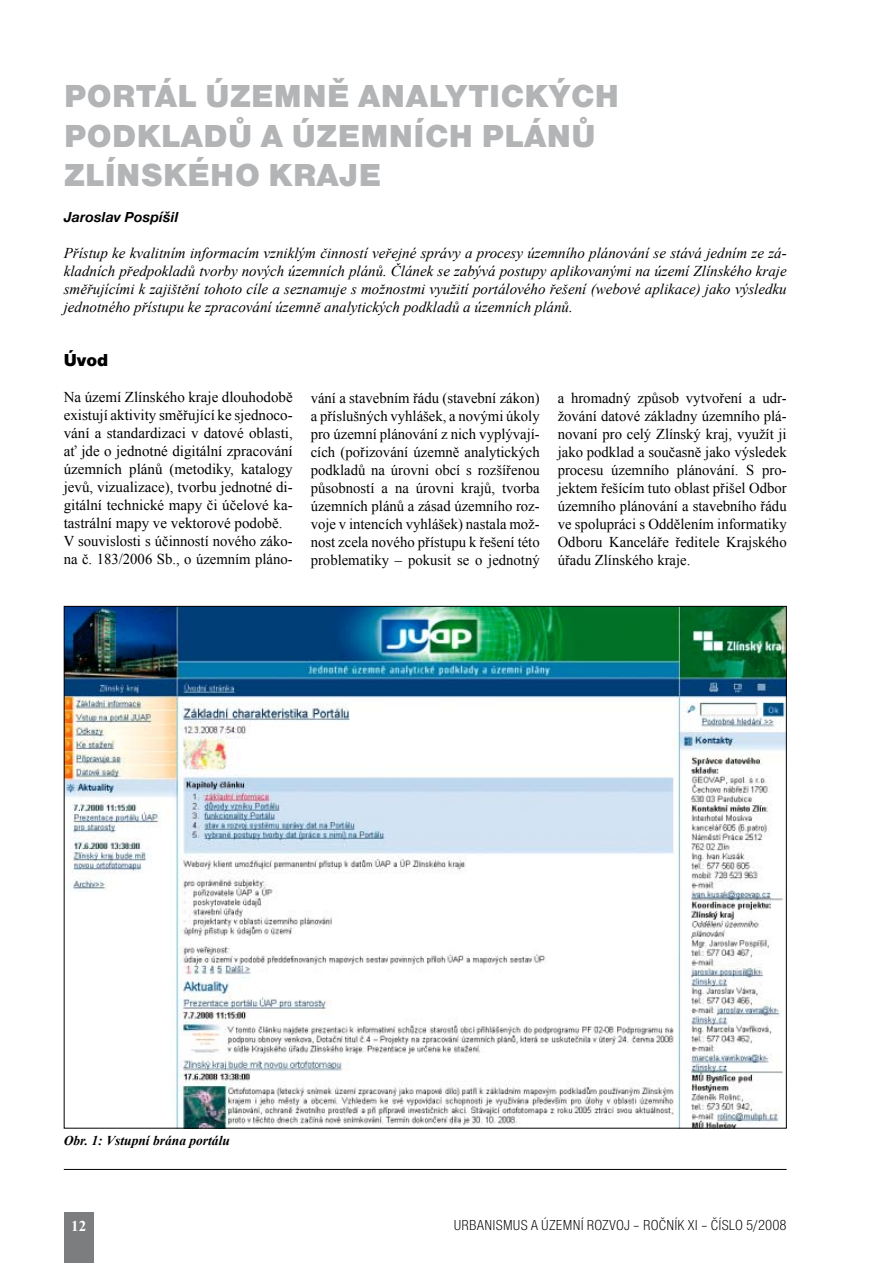
<style>
.page{position:relative;width:893px;height:1263px;background:#fff}
.page>*{position:absolute;margin:0;border:0;box-sizing:border-box;transform-origin:0 0}
.t1{font:33px/39.6px "Nimbus Sans DOT Blac";letter-spacing:.015em;color:#b2b4b6}
.t2{font:18px "Nimbus Sans DOT Blac";color:#000}
.t3{font:15px/18px "Times New Roman";color:#000;text-align:justify}
.t4{font:italic 15px/18px "Times New Roman";color:#000;text-align:justify}
.t5{font:15px "Nimbus Sans DOT Ligh Cond";letter-spacing:.015em;color:#000}
.t6{font:italic 700 15px "Nimbus Sans DOT";color:#000}
.t7{font:700 15px "Times New Roman";color:#fff}
.t8{font:italic 700 13.5px "Times New Roman";color:#000}
</style>
<div class="page">
<div style="left:64px;top:1212px;width:30px;height:51px;background:#7b7d7f"></div>
<hr style="left:64px;top:1169px;width:723px;height:1px;background:#000">
<img style="left:66px;top:608px;width:719px;height:518px">
<h1 class="t1" style="left:64px;top:79px;width:557px">PORTÁL ÚZEMNĚ ANALYTICKÝCH<br>PODKLADŮ A ÚZEMNÍCH PLÁNŮ<br>ZLÍNSKÉHO KRAJE</h1>
<p class="t6" style="left:64px;top:211px;width:116px">Jaroslav Pospíšil</p>
<p class="t4" style="left:64px;top:244px;width:724px">Přístup ke kvalitním informacím vzniklým činností veřejné správy a procesy územního plánování se stává jedním ze zá&shy;kladních předpokladů tvorby nových územních plánů. Článek se zabývá postupy aplikovanými na území Zlínského kraje směřujícími k zajištění tohoto cíle a seznamuje s možnostmi využití portálového řešení (webové aplikace) jako výsledku jednotného přístupu ke zpracování územně analytických podkladů a územních plánů.</p>
<p class="t2" style="left:64px;top:353px;width:46px">Úvod</p>
<p class="t3" style="left:64px;top:388px;width:230px;text-align:left">Na území Zlínského kraje dlouhodobě existují aktivity směřující ke sjednoco&shy;vání a standardizaci v datové oblasti, ať jde o jednotné digitální zpracování územních plánů (metodiky, katalogy jevů, vizualizace), tvorbu jednotné di&shy;gitální technické mapy či účelové ka&shy;tastrální mapy ve vektorové podobě.<br>V souvislosti s účinností nového záko&shy;na č. 183/2006 Sb., o územním pláno-</p>
<p class="t3" style="left:311px;top:389px;width:230px">vání a stavebním řádu (stavební zákon) a příslušných vyhlášek, a novými úkoly pro územní plánování z nich vyplývají&shy;cích (pořizování územně analytických podkladů na úrovni obcí s rozšířenou působností a na úrovni krajů, tvorba územních plánů a zásad územního roz&shy;voje v intencích vyhlášek) nastala mož&shy;nost zcela nového přístupu k řešení této problematiky – pokusit se o jednotný</p>
<p class="t3" style="left:558px;top:389px;width:230px">a hromadný způsob vytvoření a udr&shy;žování datové základny územního plá&shy;novaní pro celý Zlínský kraj, využít ji jako podklad a současně jako výsledek procesu územního plánování. S pro&shy;jektem řešícím tuto oblast přišel Odbor územního plánování a stavebního řádu ve spolupráci s Oddělením informatiky Odboru Kanceláře ředitele Krajského úřadu Zlínského kraje.</p>
<p class="t8" style="left:64px;top:1133px;width:168px">Obr. 1: Vstupní brána portálu</p>
<p class="t7" style="left:71px;top:1217px;width:16px">12</p>
<p class="t5" style="left:454px;top:1219px;width:334px">URBANISMUS A ÚZEMNÍ ROZVOJ – ROČNÍK XI – ČÍSLO 5/2008</p>
</div>
